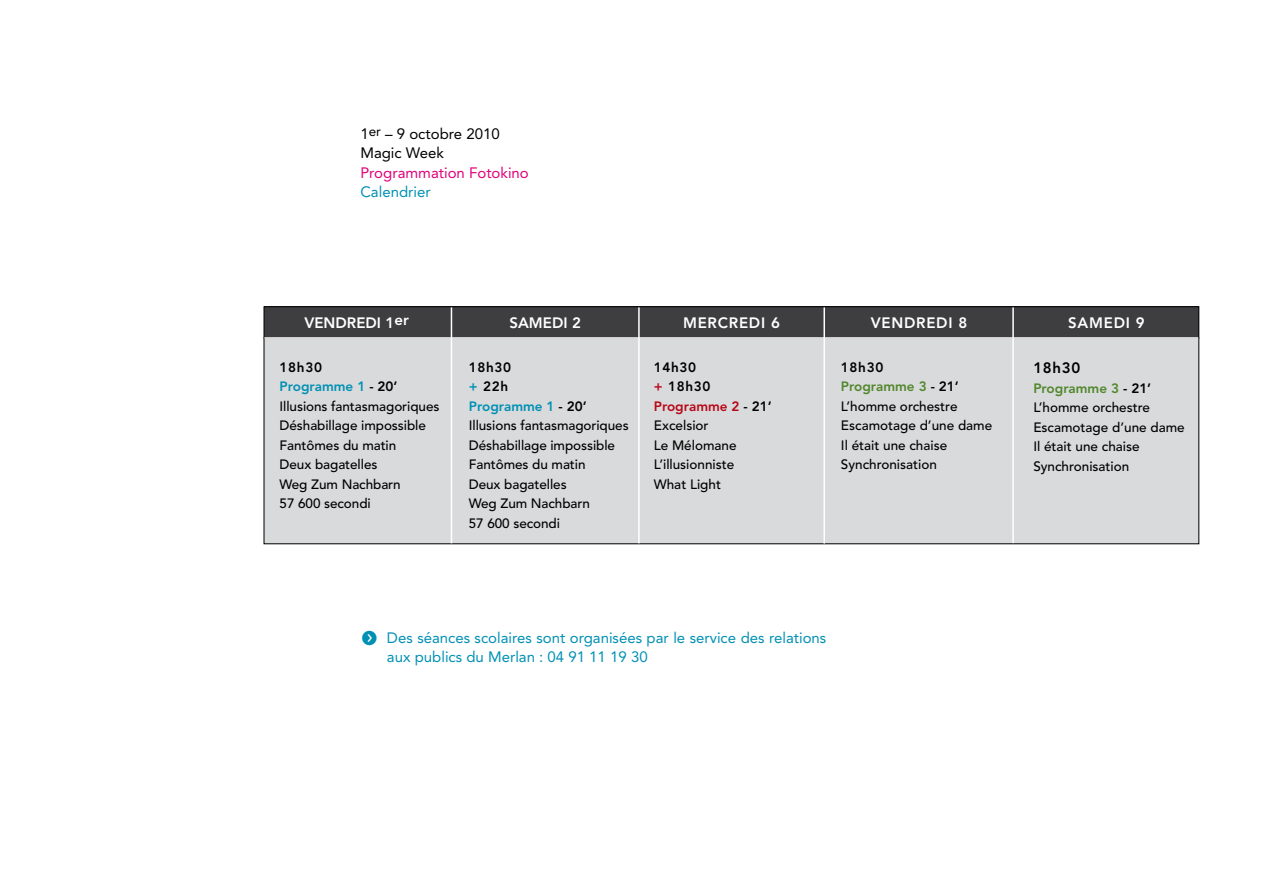
<style>
.page{position:relative;width:1263px;height:893px;background:#fff}
.page>*{position:absolute;margin:0;border:0;box-sizing:border-box;transform-origin:0 0}
.t1{font:18px "Button Bonus Circle Negative";color:#0090b4}
.t2{font:15px/19.5px "Avenir";color:#0090b4}
.t3{font:800 15px "Avenir";letter-spacing:.05em;color:#fff}
.t4{font:15px/19.5px "Avenir";color:#000}
.t5{font:15px "Avenir";color:#e2007a}
.t6{font:800 15px "Avenir";color:#fff}
.t7{font:800 15px "Avenir";letter-spacing:.05em;color:#000}
.t8{font:500 13.5px/19.5px "Avenir";letter-spacing:-.005em;color:#000}
.s1{font-weight:800}
.s2{font-weight:800;color:#0090b4}
.s3{font-weight:800;color:#b70718}
.s4{font-weight:800;color:#51872c}
</style>
<div class="page">
<div style="left:264px;top:307px;width:935px;height:31px;background:#3e3e40"></div>
<div style="left:264px;top:306px;width:935px;height:32px;border:1px solid #000"></div>
<div style="left:264px;top:338px;width:935px;height:206px;background:#d9dadb"></div>
<hr style="left:264px;top:337px;width:934px;height:2px;background:#fff">
<hr style="left:451px;top:307px;width:1px;height:236px;background:#fff">
<hr style="left:638px;top:307px;width:2px;height:236px;background:#fff">
<hr style="left:823px;top:307px;width:2px;height:237px;background:#fff">
<hr style="left:1012px;top:307px;width:2px;height:236px;background:#fff">
<p class="t4" style="left:360px;top:124px;width:141px">1<sup>er</sup> – 9 octobre 2010<br>Magic Week</p>
<p class="t5" style="left:360px;top:164px;width:170px">Programmation Fotokino</p>
<p class="t2" style="left:360px;top:183px;width:72px">Calendrier</p>
<p class="t6" style="left:304px;top:314px;width:106px">VENDREDI 1er</p>
<p class="t3" style="left:509px;top:314px;width:73px">SAMEDI 2</p>
<p class="t3" style="left:683px;top:314px;width:99px">MERCREDI 6</p>
<p class="t3" style="left:871px;top:314px;width:98px">VENDREDI 8</p>
<p class="t3" style="left:1068px;top:314px;width:78px">SAMEDI 9</p>
<p class="t8" style="left:280px;top:358px;width:161px"><span class="s1">18h30<br></span><span class="s2">Programme 1</span> <span class="s1">- 20’<br></span>Illusions fantasmagoriques<br>Déshabillage impossible<br>Fantômes du matin<br>Deux bagatelles<br>Weg Zum Nachbarn<br>57 600 secondi</p>
<p class="t8" style="left:469px;top:358px;width:161px"><span class="s1">18h30<br></span><span class="s2">+</span> <span class="s1">22h<br></span><span class="s2">Programme 1</span> <span class="s1">- 20’<br></span>Illusions fantasmagoriques<br>Déshabillage impossible<br>Fantômes du matin<br>Deux bagatelles<br>Weg Zum Nachbarn<br>57 600 secondi</p>
<p class="t8" style="left:654px;top:358px;width:119px"><span class="s1">14h30<br></span><span class="s3">+</span> <span class="s1">18h30<br></span><span class="s3">Programme 2</span> <span class="s1">- 21’<br></span>Excelsior<br>Le Mélomane<br>L’illusionniste<br>What Light</p>
<p class="t8" style="left:841px;top:358px;width:153px"><span class="s1">18h30<br></span><span class="s4">Programme 3</span> <span class="s1">- 21’<br></span>L’homme orchestre<br>Escamotage d’une dame<br>Il était une chaise<br>Synchronisation</p>
<p class="t7" style="left:1033px;top:359px;width:49px">18h30</p>
<p class="t8" style="left:1033px;top:378px;width:153px"><span class="s4">Programme 3</span> <span class="s1">- 21’<br></span>L’homme orchestre<br>Escamotage d’une dame<br>Il était une chaise<br>Synchronisation</p>
<h1 class="t1" style="left:360px;top:631px;width:19px">f</h1>
<p class="t2" style="left:387px;top:628px;width:441px">Des séances scolaires sont organisées par le service des relations aux publics du Merlan : 04 91 11 19 30</p>
</div>
